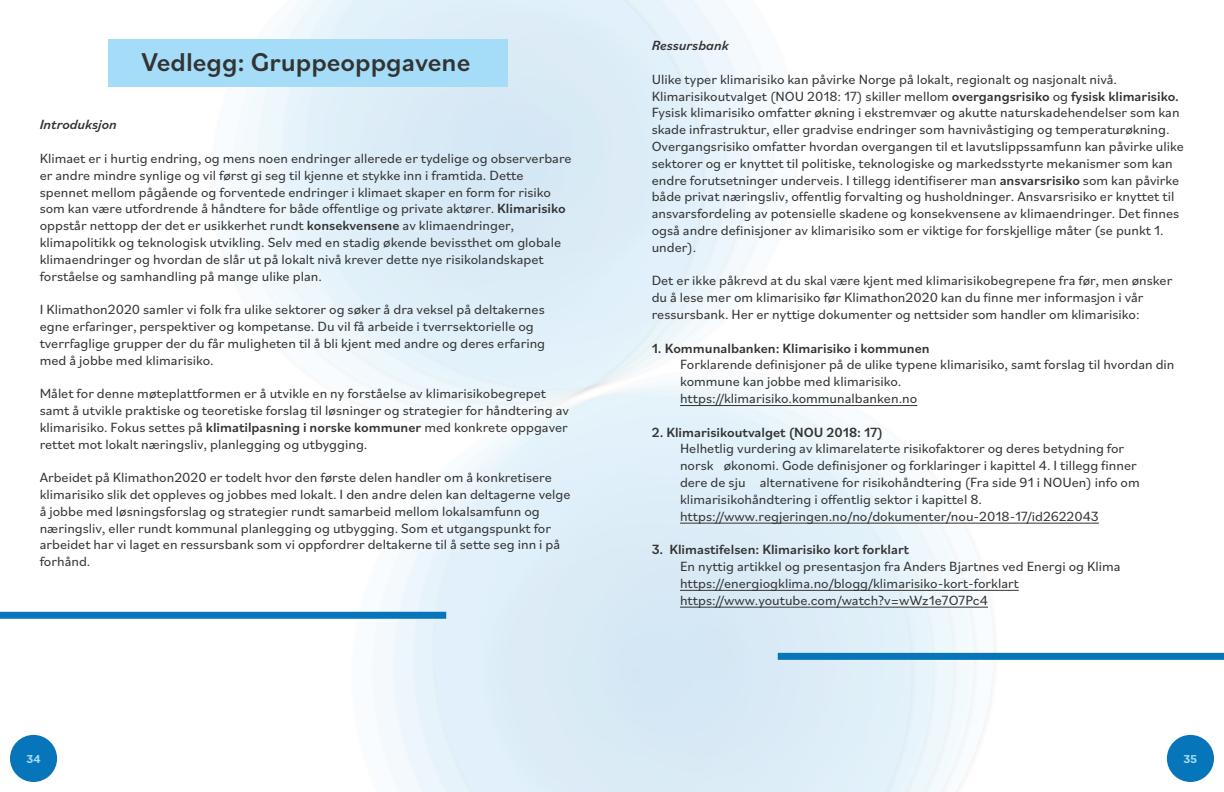
<style>
.page{position:relative;width:1224px;height:792px;background:#fff}
.page>*{position:absolute;margin:0;border:0;box-sizing:border-box;transform-origin:0 0}
.K2020_Chapter_Title{font:500 27px "Bilo";color:#323332}
.K2020_Body_Copy{font:14px/16.8px "Bilo";color:#323332}
.K2020_Body_Copy-2{font:500 14px "Bilo";color:#323332}
.K2020_Body_Title{font:italic 500 14px "Bilo";color:#323332}
.t1{font:700 12px "Bilo";color:#a5dcf7}
.s1{font-weight:500}
</style>
<div class="page">
<div style="left:1167px;top:735px;width:47px;height:47px;background:#0775ba;border-radius:50%"></div>
<div style="left:10px;top:735px;width:47px;height:47px;background:#0775ba;border-radius:50%"></div>
<div style="left:239px;top:39px;width:18px;height:229px;background:#f3fafd"></div>
<svg style="left:257px;top:34px;width:19px;height:269px"></svg>
<svg style="left:276px;top:0;width:498px;height:359px;background:#e2eff8"></svg>
<div style="left:963px;top:522px;width:13px;height:222px;background:#f4fafd"></div>
<div style="left:947px;top:522px;width:16px;height:262px;background:#f3fafd"></div>
<svg style="left:317px;top:359px;width:630px;height:433px"></svg>
<div style="left:108px;top:40px;width:399px;height:47px;background:#a5dcf7"></div>
<div style="left:0;top:612px;width:446px;height:7px;background:#0775ba"></div>
<hr style="left:680px;top:405px;width:237px;height:1px;background:#323332">
<hr style="left:680px;top:523px;width:419px;height:1px;background:#323332">
<hr style="left:680px;top:590px;width:339px;height:1px;background:#323332">
<hr style="left:680px;top:607px;width:308px;height:1px;background:#323332">
<div style="left:778px;top:653px;width:446px;height:7px;background:#0775ba"></div>
<p class="K2020_Chapter_Title" style="left:141px;top:43px;width:331px">Vedlegg: Gruppeoppgavene</p>
<p class="K2020_Body_Title" style="left:40px;top:115px;width:79px">Introduksjon</p>
<p class="K2020_Body_Copy" style="left:40px;top:149px;width:534px">Klimaet er i hurtig endring, og mens noen endringer allerede er tydelige og observerbare er andre mindre synlige og vil først gi seg til kjenne et stykke inn i framtida. Dette spennet mellom pågående og forventede endringer i klimaet skaper en form for risiko som kan være utfordrende å håndtere for både offentlige og private aktører. <span class="s1">Klimarisiko </span>oppstår nettopp der det er usikkerhet rundt <span class="s1">konsekvensene</span> av klimaendringer, klimapolitikk og teknologisk utvikling. Selv med en stadig økende bevissthet om globale klimaendringer og hvordan de slår ut på lokalt nivå krever dette nye risikolandskapet forståelse og samhandling på mange ulike plan.</p>
<p class="K2020_Body_Copy" style="left:40px;top:301px;width:507px">I Klimathon2020 samler vi folk fra ulike sektorer og søker å dra veksel på deltakernes egne erfaringer, perspektiver og kompetanse. Du vil få arbeide i tverrsektorielle og tverrfaglige grupper der du får muligheten til å bli kjent med andre og deres erfaring med å jobbe med klimarisiko.</p>
<p class="K2020_Body_Copy" style="left:40px;top:385px;width:531px">Målet for denne møteplattformen er å utvikle en ny forståelse av klimarisikobegrepet samt å utvikle praktiske og teoretiske forslag til løsninger og strategier for håndtering av klimarisiko. Fokus settes på <span class="s1">klimatilpasning i norske kommuner</span> med konkrete oppgaver rettet mot lokalt næringsliv, planlegging og utbygging.</p>
<p class="K2020_Body_Copy" style="left:40px;top:469px;width:532px">Arbeidet på Klimathon2020 er todelt hvor den første delen handler om å konkretisere klimarisiko slik det oppleves og jobbes med lokalt. I den andre delen kan deltagerne velge å jobbe med løsningsforslag og strategier rundt samarbeid mellom lokalsamfunn og næringsliv, eller rundt kommunal planlegging og utbygging. Som et utgangspunkt for arbeidet har vi laget en ressursbank som vi oppfordrer deltakerne til å sette seg inn i på forhånd.</p>
<p class="K2020_Body_Title" style="left:652px;top:36px;width:79px">Ressursbank</p>
<p class="K2020_Body_Copy" style="left:652px;top:70px;width:534px">Ulike typer klimarisiko kan påvirke Norge på lokalt, regionalt og nasjonalt nivå.<br>Klimarisikoutvalget (NOU 2018: 17) skiller mellom <span class="s1">overgangsrisiko</span> og <span class="s1">fysisk klimarisiko.<br></span>Fysisk klimarisiko omfatter økning i ekstremvær og akutte naturskadehendelser som kan skade infrastruktur, eller gradvise endringer som havnivåstiging og temperaturøkning.<br>Overgangsrisiko omfatter hvordan overgangen til et lavutslippssamfunn kan påvirke ulike sektorer og er knyttet til politiske, teknologiske og markedsstyrte mekanismer som kan endre forutsetninger underveis. I tillegg identifiserer man <span class="s1">ansvarsrisiko</span> som kan påvirke både privat næringsliv, offentlig forvalting og husholdninger. Ansvarsrisiko er knyttet til ansvarsfordeling av potensielle skadene og konsekvensene av klimaendringer. Det finnes også andre definisjoner av klimarisiko som er viktige for forskjellige måter (se punkt 1. under).</p>
<p class="K2020_Body_Copy" style="left:652px;top:272px;width:522px">Det er ikke påkrevd at du skal være kjent med klimarisikobegrepene fra før, men ønsker du å lese mer om klimarisiko før Klimathon2020 kan du finne mer informasjon i vår ressursbank. Her er nyttige dokumenter og nettsider som handler om klimarisiko:</p>
<p class="K2020_Body_Copy-2" style="left:652px;top:338px;width:280px">1. Kommunalbanken: Klimarisiko i kommunen</p>
<p class="K2020_Body_Copy" style="left:680px;top:356px;width:496px">Forklarende definisjoner på de ulike typene klimarisiko, samt forslag til hvordan din kommune kan jobbe med klimarisiko.</p>
<p class="K2020_Body_Copy" style="left:680px;top:389px;width:239px">https://klimarisiko.kommunalbanken.no</p>
<p class="K2020_Body_Copy-2" style="left:652px;top:422px;width:233px">2. Klimarisikoutvalget (NOU 2018: 17)</p>
<p class="K2020_Body_Copy" style="left:680px;top:440px;width:461px">Helhetlig vurdering av klimarelaterte risikofaktorer og deres betydning for norsk økonomi. Gode definisjoner og forklaringer i kapittel 4. I tillegg finner dere de sju alternativene for risikohåndtering (Fra side 91 i NOUen) info om klimarisikohåndtering i offentlig sektor i kapittel 8.</p>
<p class="K2020_Body_Copy" style="left:680px;top:507px;width:420px">https://www.regjeringen.no/no/dokumenter/nou-2018-17/id2622043</p>
<p class="K2020_Body_Copy-2" style="left:652px;top:540px;width:259px">3. Klimastifelsen: Klimarisiko kort forklart</p>
<p class="K2020_Body_Copy" style="left:680px;top:557px;width:442px">En nyttig artikkel og presentasjon fra Anders Bjartnes ved Energi og Klima</p>
<p class="K2020_Body_Copy" style="left:680px;top:574px;width:340px">https://energiogklima.no/blogg/klimarisiko-kort-forklart</p>
<p class="K2020_Body_Copy" style="left:680px;top:591px;width:309px">https://www.youtube.com/watch?v=wWz1e7O7Pc4</p>
<p class="t1" style="left:26px;top:751px;width:16px">34</p>
<p class="t1" style="left:1184px;top:751px;width:15px">35</p>
</div>
